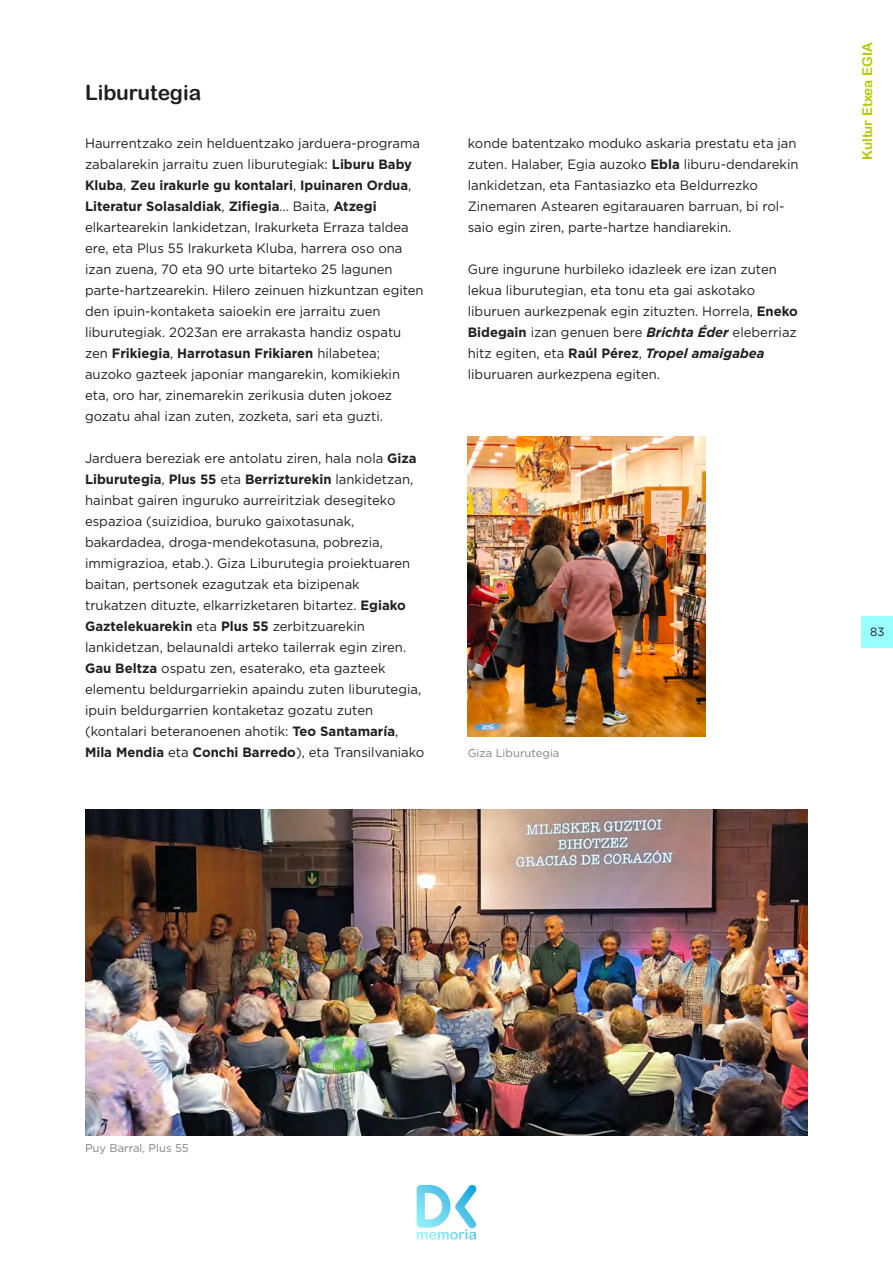
<style>
.page{position:relative;width:893px;height:1263px;background:#fff}
.page>*{position:absolute;margin:0;border:0;box-sizing:border-box;transform-origin:0 0}
.Txt_destacado{font:21px "Arial Rounded MT Bold";color:#231f20}
.Cuerpo_de_texto{font:13.5px/21px "Gotham";color:#231f20}
.t1{font:13.5px "Arial Rounded MT Bold";color:#b1c903}
.t2{font:12px "Gotham";color:#231f20;scale:.96 1}
.Pie_de_foto_nuevo{font:11.25px "Gotham";color:#808285}
.s1{font-weight:700}
.s2{font-weight:700;font-style:italic}
</style>
<div class="page">
<div style="left:862px;top:616px;width:31px;height:31px;background:#9ff"></div>
<svg style="left:417px;top:1184px;width:60px;height:55px"></svg>
<img style="left:468px;top:436px;width:237px;height:300px">
<img style="left:85px;top:810px;width:723px;height:325px">
<p class="Txt_destacado" style="left:85px;top:80px;width:118px">Liburutegia</p>
<p class="Cuerpo_de_texto" style="left:85px;top:132px;width:340px">Haurrentzako zein helduentzako jarduera-programa zabalarekin jarraitu zuen liburutegiak: <span class="s1">Liburu Baby Kluba</span>, <span class="s1">Zeu irakurle gu kontalari</span>, <span class="s1">Ipuinaren Ordua</span>, <span class="s1">Literatur Solasaldiak</span>, <span class="s1">Zifiegia</span>… Baita, <span class="s1">Atzegi </span>elkartearekin lankidetzan, Irakurketa Erraza taldea ere, eta Plus 55 Irakurketa Kluba, harrera oso ona izan zuena, 70 eta 90 urte bitarteko 25 lagunen parte-hartzearekin. Hilero zeinuen hizkuntzan egiten den ipuin-kontaketa saioekin ere jarraitu zuen liburutegiak. 2023an ere arrakasta handiz ospatu zen <span class="s1">Frikiegia</span>, <span class="s1">Harrotasun Frikiaren</span> hilabetea; auzoko gazteek japoniar mangarekin, komikiekin eta, oro har, zinemarekin zerikusia duten jokoez gozatu ahal izan zuten, zozketa, sari eta guzti.</p>
<p class="Cuerpo_de_texto" style="left:85px;top:448px;width:341px">Jarduera bereziak ere antolatu ziren, hala nola <span class="s1">Giza Liburutegia</span>, <span class="s1">Plus 55</span> eta <span class="s1">Berrizturekin</span> lankidetzan, hainbat gairen inguruko aurreiritziak desegiteko espazioa (suizidioa, buruko gaixotasunak, bakardadea, droga-mendekotasuna, pobrezia, immigrazioa, etab.). Giza Liburutegia proiektuaren baitan, pertsonek ezagutzak eta bizipenak trukatzen dituzte, elkarrizketaren bitartez. <span class="s1">Egiako Gaztelekuarekin</span> eta <span class="s1">Plus 55</span> zerbitzuarekin lankidetzan, belaunaldi arteko tailerrak egin ziren.<br><span class="s1">Gau Beltza</span> ospatu zen, esaterako, eta gazteek elementu beldurgarriekin apaindu zuten liburutegia, ipuin beldurgarrien kontaketaz gozatu zuten (kontalari beteranoenen ahotik: <span class="s1">Teo Santamaría</span>, <span class="s1">Mila Mendia</span> eta <span class="s1">Conchi Barredo</span>), eta Transilvaniako</p>
<p class="Cuerpo_de_texto" style="left:468px;top:133px;width:332px">konde batentzako moduko askaria prestatu eta jan zuten. Halaber, Egia auzoko <span class="s1">Ebla</span> liburu-dendarekin lankidetzan, eta Fantasiazko eta Beldurrezko Zinemaren Astearen egitarauaren barruan, bi rol&shy;saio egin ziren, parte-hartze handiarekin.</p>
<p class="Cuerpo_de_texto" style="left:468px;top:259px;width:332px">Gure ingurune hurbileko idazleek ere izan zuten lekua liburutegian, eta tonu eta gai askotako liburuen aurkezpenak egin zituzten. Horrela, <span class="s1">Eneko Bidegain</span> izan genuen bere <span class="s2">Brichta Éder</span> eleberriaz hitz egiten, eta <span class="s1">Raúl Pérez</span>, <span class="s2">Tropel amaigabea </span>liburuaren aurkezpena egiten.</p>
<p class="Pie_de_foto_nuevo" style="left:468px;top:746px;width:93px">Giza Liburutegia</p>
<p class="t1" style="left:859px;top:160px;width:119px;rotate:-90deg">Kultur Etxea EGIA</p>
<p class="t2" style="left:870px;top:624px;width:16px">83</p>
<p class="Pie_de_foto_nuevo" style="left:85px;top:1141px;width:105px">Puy Barral, Plus 55</p>
</div>
